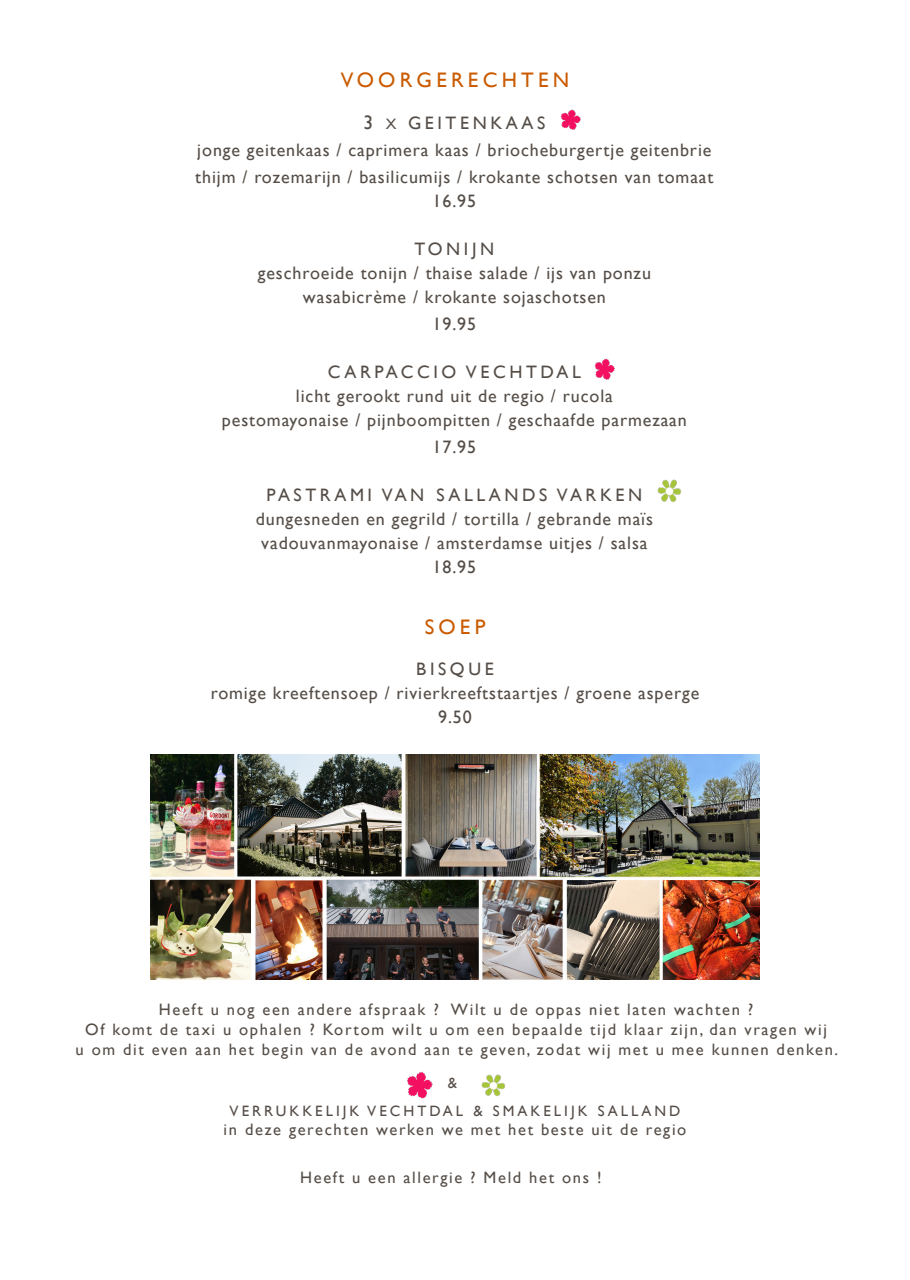
<style>
.page{position:relative;width:910px;height:1280px;background:#fff}
.page>*{position:absolute;margin:0;border:0;box-sizing:border-box;transform-origin:0 0}
.t1{font:21px "Gill Sans";letter-spacing:.2em;color:#ca5b01}
.t2{font:18px/24px "Gill Sans";letter-spacing:.05em;color:#554e48;text-align:center}
.t3{font:18px "Gill Sans";letter-spacing:.2em;color:#554e48}
.t4{font:16.5px/19.8px "Gill Sans";letter-spacing:.1em;color:#554e48;text-align:center}
.t5{font:15px "Gill Sans";letter-spacing:.2em;color:#554d48}
.s1{font-size:19.5px}
.s2{font-size:15px}
</style>
<div class="page">
<img style="left:594px;top:359px;width:21px;height:21px">
<img style="left:407px;top:1071px;width:26px;height:28px">
<img style="left:482px;top:1074px;width:23px;height:22px">
<img style="left:151px;top:754px;width:608px;height:225px">
<img style="left:657px;top:480px;width:25px;height:22px">
<img style="left:560px;top:109px;width:21px;height:21px">
<p class="t1" style="left:341px;top:68px;width:230px">VOORGERECHTEN</p>
<p class="t3" style="left:364px;top:112px;width:183px"><span class="s1">3</span> <span class="s2">X</span> GEITENKAAS</p>
<p class="t2" style="left:195px;top:137px;width:520px;line-height:27px;text-align:left">jonge geitenkaas / caprimera kaas / briocheburgertje geitenbrie thijm / rozemarijn / basilicumijs / krokante schotsen van tomaat</p>
<p class="t2" style="left:433px;top:189px;width:45px">16.95</p>
<p class="t2" style="left:415px;top:237px;width:81px">TONIJN</p>
<p class="t2" style="left:258px;top:261px;width:395px">geschroeide tonijn / thaise salade / ijs van ponzu</p>
<p class="t2" style="left:303px;top:285px;width:304px">wasabicrème / krokante sojaschotsen</p>
<p class="t2" style="left:433px;top:312px;width:45px">19.95</p>
<p class="t3" style="left:328px;top:361px;width:255px">CARPACCIO VECHTDAL</p>
<p class="t2" style="left:296px;top:384px;width:318px">licht gerookt rund uit de regio / rucola</p>
<p class="t2" style="left:222px;top:408px;width:466px">pestomayonaise / pijnboompitten / geschaafde parmezaan</p>
<p class="t2" style="left:433px;top:435px;width:45px">17.95</p>
<p class="t3" style="left:267px;top:484px;width:377px">PASTRAMI VAN SALLANDS VARKEN</p>
<p class="t2" style="left:256px;top:507px;width:399px">dungesneden en gegrild / tortilla / gebrande maïs vadouvanmayonaise / amsterdamse uitjes / salsa</p>
<p class="t2" style="left:433px;top:555px;width:45px">18.95</p>
<p class="t1" style="left:425px;top:614px;width:62px">SOEP</p>
<p class="t2" style="left:211px;top:657px;width:490px">BISQUE<br>romige kreeftensoep / rivierkreeftstaartjes / groene asperge</p>
<p class="t2" style="left:438px;top:705px;width:35px">9.50</p>
<p class="t4" style="left:76px;top:1000px;width:764px">Heeft u nog een andere afspraak ? Wilt u de oppas niet laten wachten ?<br>Of komt de taxi u ophalen ? Kortom wilt u om een bepaalde tijd klaar zijn, dan vragen wij<br>u om dit even aan het begin van de avond aan te geven, zodat wij met u mee kunnen denken.</p>
<p class="t5" style="left:448px;top:1074px;width:11px">&amp;</p>
<p class="t5" style="left:230px;top:1102px;width:452px">VERRUKKELIJK VECHTDAL &amp; SMAKELIJK SALLAND</p>
<p class="t4" style="left:224px;top:1120px;width:464px">in deze gerechten werken we met het beste uit de regio</p>
<p class="t4" style="left:300px;top:1168px;width:303px">Heeft u een allergie ? Meld het ons !</p>
</div>
